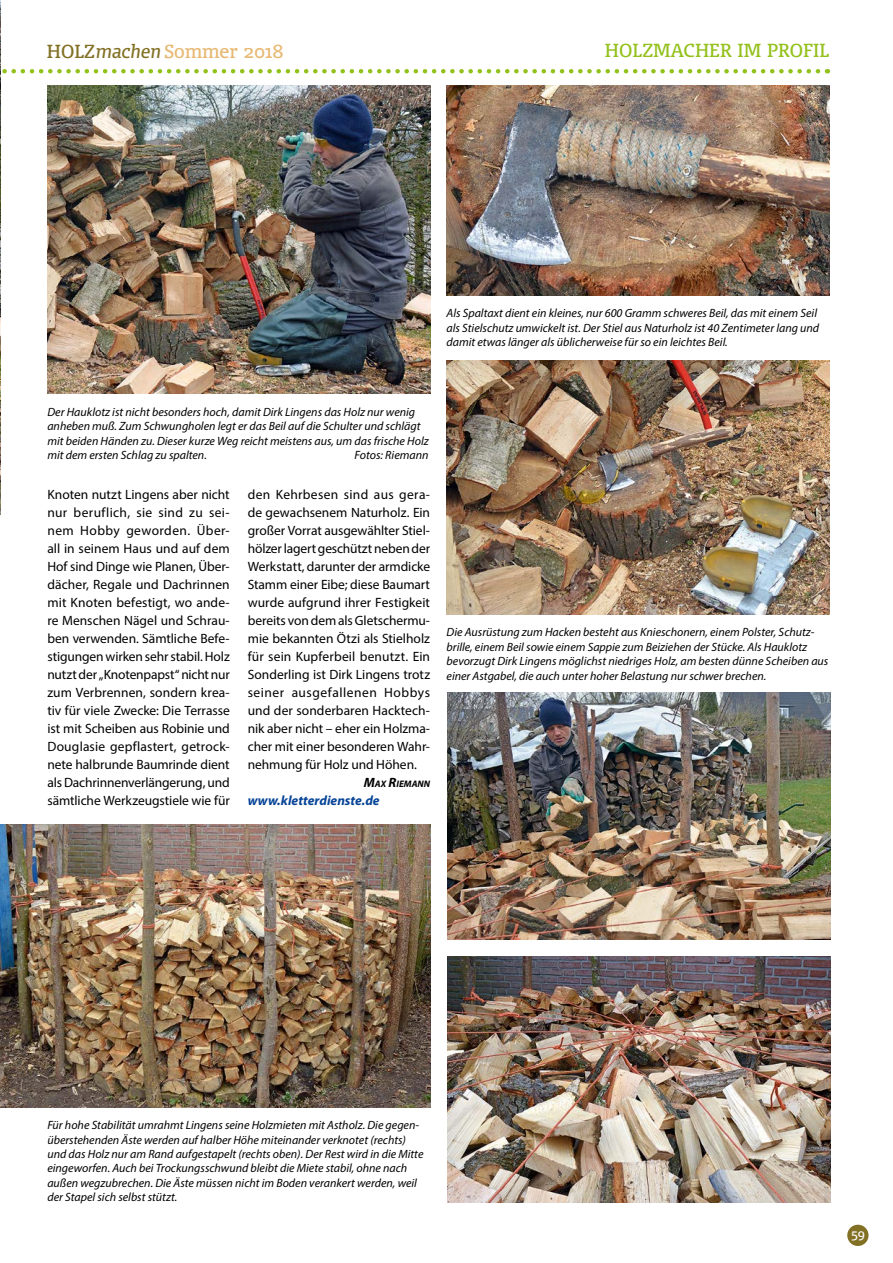
<style>
.page{position:relative;width:893px;height:1263px;background:#fff}
.page>*{position:absolute;margin:0;border:0;box-sizing:border-box;transform-origin:0 0}
.t1{font:18px "Olsen";color:#e8b975}
.t2{font:18px "Olsen OT";color:#94c11c}
.t3{font:13.5px/18px "Myriad Pro";letter-spacing:-.005em;color:#000;text-align:justify}
.t4{font:italic 700 13.5px "Myriad Pro";color:#064497}
.t5{font:italic 12px/14.4px "Myriad Pro";color:#000}
.t6{font:12px "Olsen OT";color:#fff}
.t7{font:italic 700 9.45px "Myriad Pro";color:#000}
.s1{color:#827024}
.s2{font-style:italic;color:#827024}
.s3{font-size:13.5px}
</style>
<div class="page">
<div style="left:847px;top:1225px;width:21px;height:21px;background:#827024;border-radius:50%"></div>
<svg style="left:2px;top:69px;width:826px;height:4px"></svg>
<img style="left:0;top:0;width:1px;height:515px">
<img style="left:447px;top:86px;width:382px;height:209px">
<img style="left:47px;top:85px;width:383px;height:309px">
<img style="left:447px;top:360px;width:382px;height:255px">
<img style="left:447px;top:692px;width:383px;height:247px">
<img style="left:1px;top:825px;width:429px;height:283px">
<img style="left:447px;top:956px;width:383px;height:247px">
<h1 class="t1" style="left:47px;top:39px;width:238px"><span class="s1">HOLZ</span><span class="s2">machen</span> Sommer 2018</h1>
<h1 class="t2" style="left:605px;top:39px;width:226px">HOLZMACHER IM PROFIL</h1>
<p class="t5" style="left:447px;top:306px;width:374px">Als Spaltaxt dient ein kleines, nur 600 Gramm schweres Beil, das mit einem Seil als Stielschutz umwickelt ist. Der Stiel aus Naturholz ist 40 Zentimeter lang und damit etwas länger als üblicherweise für so ein leichtes Beil.</p>
<p class="t5" style="left:47px;top:404px;width:383px">Der Hauklotz ist nicht besonders hoch, damit Dirk Lingens das Holz nur wenig anheben muß. Zum Schwungholen legt er das Beil auf die Schulter und schlägt mit beiden Händen zu. Dieser kurze Weg reicht meistens aus, um das frische Holz mit dem ersten Schlag zu spalten.</p>
<p class="t5" style="left:355px;top:448px;width:76px">Fotos: Riemann</p>
<p class="t3" style="left:47px;top:485px;width:184px">Knoten nutzt Lingens aber nicht nur beruflich, sie sind zu sei&shy;nem Hobby geworden. Über&shy;all in seinem Haus und auf dem Hof sind Dinge wie Planen, Über&shy;dächer, Regale und Dachrinnen mit Knoten befestigt, wo ande&shy;re Menschen Nägel und Schrau&shy;ben verwenden. Sämtliche Befe&shy;stigungen wirken sehr stabil. Holz nutzt der „Knotenpapst“ nicht nur zum Verbrennen, sondern krea&shy;tiv für viele Zwecke: Die Terrasse ist mit Scheiben aus Robinie und Douglasie gepflastert, getrock&shy;nete halbrunde Baumrinde dient als Dachrinnenverlängerung, und sämtliche Werkzeugstiele wie für</p>
<p class="t3" style="left:248px;top:485px;width:184px">den Kehrbesen sind aus gera&shy;de gewachsenem Naturholz. Ein großer Vorrat ausgewählter Stiel&shy;hölzer lagert geschützt neben der Werkstatt, darunter der armdicke Stamm einer Eibe; diese Baumart wurde aufgrund ihrer Festigkeit bereits von dem als Gletschermu&shy;mie bekannten Ötzi als Stielholz für sein Kupferbeil benutzt. Ein Sonderling ist Dirk Lingens trotz seiner ausgefallenen Hobbys und der sonderbaren Hacktech&shy;nik aber nicht – eher ein Holzma&shy;cher mit einer besonderen Wahr&shy;nehmung für Holz und Höhen.</p>
<p class="t7" style="left:364px;top:778px;width:68px"><span class="s3">M</span>AX <span class="s3">R</span>IEMANN</p>
<p class="t4" style="left:248px;top:792px;width:133px">www.kletterdienste.de</p>
<p class="t5" style="left:447px;top:625px;width:383px">Die Ausrüstung zum Hacken besteht aus Knieschonern, einem Polster, Schutz&shy;brille, einem Beil sowie einem Sappie zum Beiziehen der Stücke. Als Hauklotz bevorzugt Dirk Lingens möglichst niedriges Holz, am besten dünne Scheiben aus einer Astgabel, die auch unter hoher Belastung nur schwer brechen.</p>
<p class="t5" style="left:47px;top:1118px;width:378px">Für hohe Stabilität umrahmt Lingens seine Holzmieten mit Astholz. Die gegen&shy;überstehenden Äste werden auf halber Höhe miteinander verknotet (rechts) und das Holz nur am Rand aufgestapelt (rechts oben). Der Rest wird in die Mitte eingeworfen. Auch bei Trockungsschwund bleibt die Miete stabil, ohne nach außen wegzubrechen. Die Äste müssen nicht im Boden verankert werden, weil der Stapel sich selbst stützt.</p>
<p class="t6" style="left:851px;top:1226px;width:15px">59</p>
</div>
